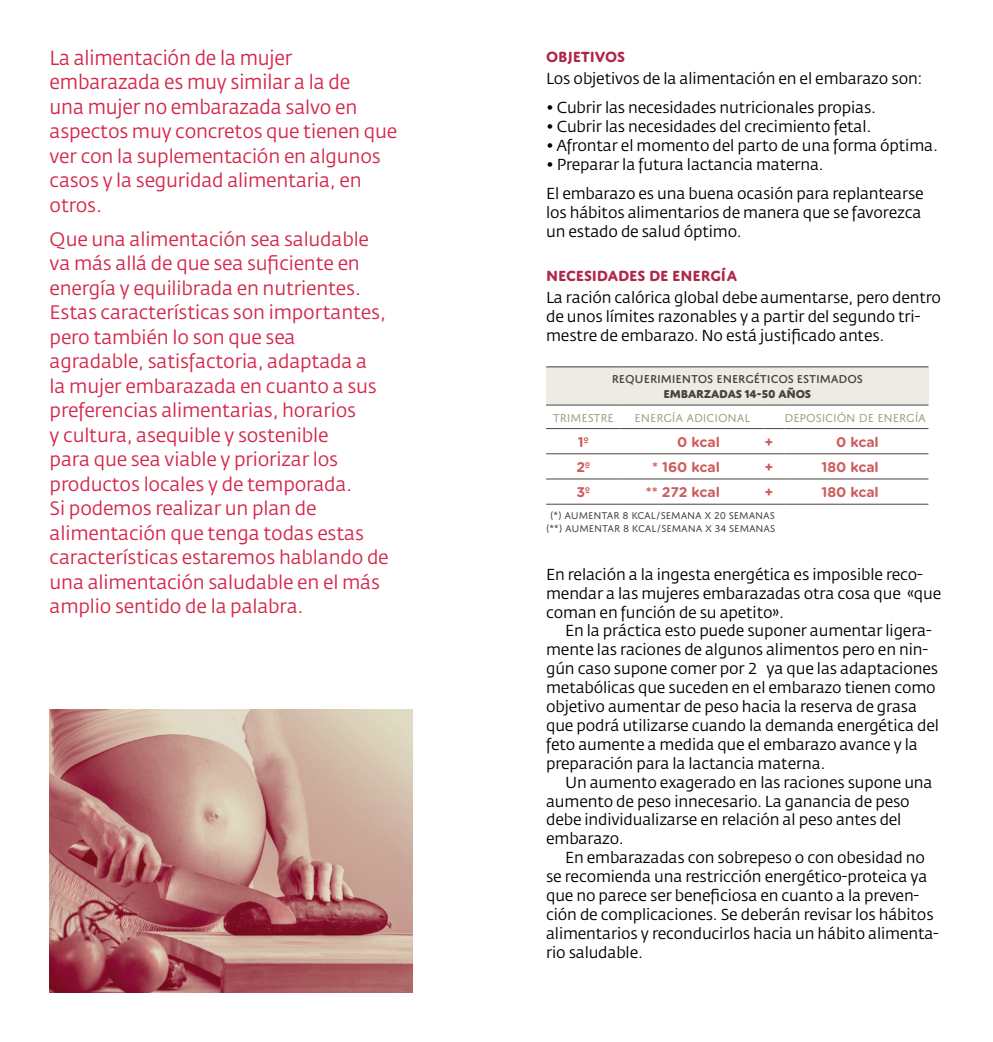
<style>
.page{position:relative;width:993px;height:1042px;background:#fff}
.page>*{position:absolute;margin:0;border:0;box-sizing:border-box;transform-origin:0 0}
.t1{font:20.3px/24.5px "Fedra Sans Std";letter-spacing:-.01em;color:#d5274b;scale:.95 1}
.t2{font:19.25px/24.5px "Fedra Sans Std";letter-spacing:-.01em;color:#d5274b}
.t3{font:15.75px/18.9px "Fedra Sans Std";letter-spacing:-.01em;color:#000}
.t4{font:700 15.75px "Domus Titling";letter-spacing:-.01em;color:#ae274b}
.t5{font:700 14px "Gotham Rounded";letter-spacing:-.005em;color:#cd5d5c}
.t6{font:12.25px "Domus Titling";letter-spacing:-.01em;color:#a3a185}
.t7{font:500 12.25px "Domus Titling";letter-spacing:-.01em;color:#474540}
.t8{font:800 12.25px "Domus Titling";letter-spacing:-.01em;color:#474540}
.t9{font:10.5px/12.6px "Domus Titling";letter-spacing:-.01em;color:#474540;text-align:center}
.s1{font-size:19.25px}
</style>
<div class="page">
<div style="left:546px;top:367px;width:382px;height:38px;background:#edebe3"></div>
<hr style="left:546px;top:366px;width:74px;height:1px;background:#474540">
<hr style="left:620px;top:366px;width:144px;height:1px;background:#474540">
<svg style="left:764px;top:366px;width:20px;height:1px"></svg>
<hr style="left:784px;top:366px;width:144px;height:1px;background:#474540">
<hr style="left:546px;top:405px;width:74px;height:1px;background:#474540">
<hr style="left:620px;top:405px;width:144px;height:1px;background:#474540">
<svg style="left:764px;top:405px;width:20px;height:1px"></svg>
<hr style="left:784px;top:405px;width:144px;height:1px;background:#474540">
<hr style="left:546px;top:428px;width:74px;height:1px;background:#474540">
<hr style="left:620px;top:428px;width:144px;height:1px;background:#474540">
<svg style="left:764px;top:428px;width:20px;height:1px"></svg>
<hr style="left:784px;top:428px;width:144px;height:1px;background:#474540">
<hr style="left:546px;top:453px;width:74px;height:1px;background:#474540">
<hr style="left:620px;top:453px;width:144px;height:1px;background:#474540">
<svg style="left:764px;top:453px;width:20px;height:1px"></svg>
<hr style="left:784px;top:453px;width:144px;height:1px;background:#474540">
<hr style="left:546px;top:479px;width:74px;height:1px;background:#474540">
<hr style="left:620px;top:479px;width:144px;height:1px;background:#474540">
<svg style="left:764px;top:479px;width:20px;height:1px"></svg>
<hr style="left:784px;top:479px;width:144px;height:1px;background:#474540">
<hr style="left:546px;top:504px;width:74px;height:1px;background:#474540">
<hr style="left:620px;top:504px;width:144px;height:1px;background:#474540">
<svg style="left:764px;top:504px;width:20px;height:1px"></svg>
<hr style="left:784px;top:504px;width:144px;height:1px;background:#474540">
<img style="left:50px;top:709px;width:362px;height:283px">
<p class="t1" style="left:50px;top:45px;width:325px">La alimentación de la mujer embarazada es muy similar a la de una mujer no embarazada <span class="s1">salvo en</span></p>
<p class="t2" style="left:50px;top:119px;width:349px">aspectos muy concretos que tienen que ver con la suplementación en algunos casos y la seguridad alimentaria, en otros.</p>
<p class="t2" style="left:50px;top:227px;width:340px">Que una alimentación sea saludable va más allá de que sea suficiente en energía y equilibrada en nutrientes.<br>Estas características son importantes, pero también lo son que sea agradable, satisfactoria, adaptada a<br>la mujer embarazada en cuanto a sus preferencias alimentarias, horarios<br>y cultura, asequible y sostenible<br>para que sea viable y priorizar los productos locales y de temporada.<br>Si podemos realizar un plan de alimentación que tenga todas estas características estaremos hablando de una alimentación saludable en el más amplio sentido de la palabra.</p>
<p class="t4" style="left:546px;top:47px;width:80px">OBJETIVOS</p>
<p class="t3" style="left:546px;top:69px;width:378px">Los objetivos de la alimentación en el embarazo son:</p>
<p class="t3" style="left:546px;top:98px;width:331px">• Cubrir las necesidades nutricionales propias.</p>
<p class="t3" style="left:546px;top:117px;width:326px">• Cubrir las necesidades del crecimiento fetal.</p>
<p class="t3" style="left:546px;top:136px;width:393px">• Afrontar el momento del parto de una forma óptima.</p>
<p class="t3" style="left:546px;top:150px;width:379px;line-height:28.9px">• Preparar la futura lactancia materna.<br>El embarazo es una buena ocasión para replantearse</p>
<p class="t3" style="left:546px;top:203px;width:376px">los hábitos alimentarios de manera que se favorezca un estado de salud óptimo.</p>
<p class="t4" style="left:546px;top:266px;width:192px">NECESIDADES DE ENERGÍA</p>
<p class="t3" style="left:546px;top:288px;width:396px">La ración calórica global debe aumentarse, pero dentro de unos límites razonables y a partir del segundo tri&shy;mestre de embarazo. No está justificado antes.</p>
<p class="t7" style="left:611px;top:372px;width:252px">REQUERIMIENTOS ENERGÉTICOS ESTIMADOS</p>
<p class="t8" style="left:663px;top:386px;width:149px">EMBARZADAS 14-50 AÑOS</p>
<p class="t6" style="left:552px;top:411px;width:63px">TRIMESTRE</p>
<p class="t6" style="left:634px;top:411px;width:117px">ENERGÍA ADICIONAL</p>
<p class="t6" style="left:784px;top:411px;width:143px">DEPOSICIÓN DE ENERGÍA</p>
<p class="t5" style="left:577px;top:431px;width:13px">1º</p>
<p class="t5" style="left:677px;top:431px;width:44px">0 kcal</p>
<p class="t5" style="left:764px;top:431px;width:10px">+</p>
<p class="t5" style="left:835px;top:431px;width:44px">0 kcal</p>
<p class="t5" style="left:576px;top:457px;width:16px">2º</p>
<p class="t5" style="left:652px;top:457px;width:69px">* 160 kcal</p>
<p class="t5" style="left:764px;top:457px;width:10px">+</p>
<p class="t5" style="left:821px;top:457px;width:59px">180 kcal</p>
<p class="t5" style="left:576px;top:482px;width:16px">3º</p>
<p class="t5" style="left:645px;top:482px;width:76px">** 272 kcal</p>
<p class="t5" style="left:764px;top:482px;width:10px">+</p>
<p class="t5" style="left:821px;top:482px;width:59px">180 kcal</p>
<p class="t9" style="left:546px;top:509px;width:230px">(*) AUMENTAR 8 KCAL/SEMANA X 20 SEMANAS (**) AUMENTAR 8 KCAL/SEMANA X 34 SEMANAS</p>
<p class="t3" style="left:546px;top:565px;width:396px">En relación a la ingesta energética es imposible reco&shy;mendar a las mujeres embarazadas otra cosa que «que coman en función de su apetito».</p>
<p class="t3" style="left:546px;top:621px;width:394px;text-indent:19px">En la práctica esto puede suponer aumentar ligera&shy;mente las raciones de algunos alimentos pero en nin&shy;gún caso supone comer por 2 ya que las adaptaciones metabólicas que suceden en el embarazo tienen como objetivo aumentar de peso hacia la reserva de grasa que podrá utilizarse cuando la demanda energética del feto aumente a medida que el embarazo avance y la preparación para la lactancia materna.</p>
<p class="t3" style="left:546px;top:773px;width:387px;text-indent:19px">Un aumento exagerado en las raciones supone una aumento de peso innecesario. La ganancia de peso debe individualizarse en relación al peso antes del embarazo.</p>
<p class="t3" style="left:546px;top:848px;width:394px;text-indent:19px">En embarazadas con sobrepeso o con obesidad no se recomienda una restricción energético-proteica ya que no parece ser beneficiosa en cuanto a la preven&shy;ción de complicaciones. Se deberán revisar los hábitos alimentarios y reconducirlos hacia un hábito alimenta&shy;rio saludable.</p>
</div>
